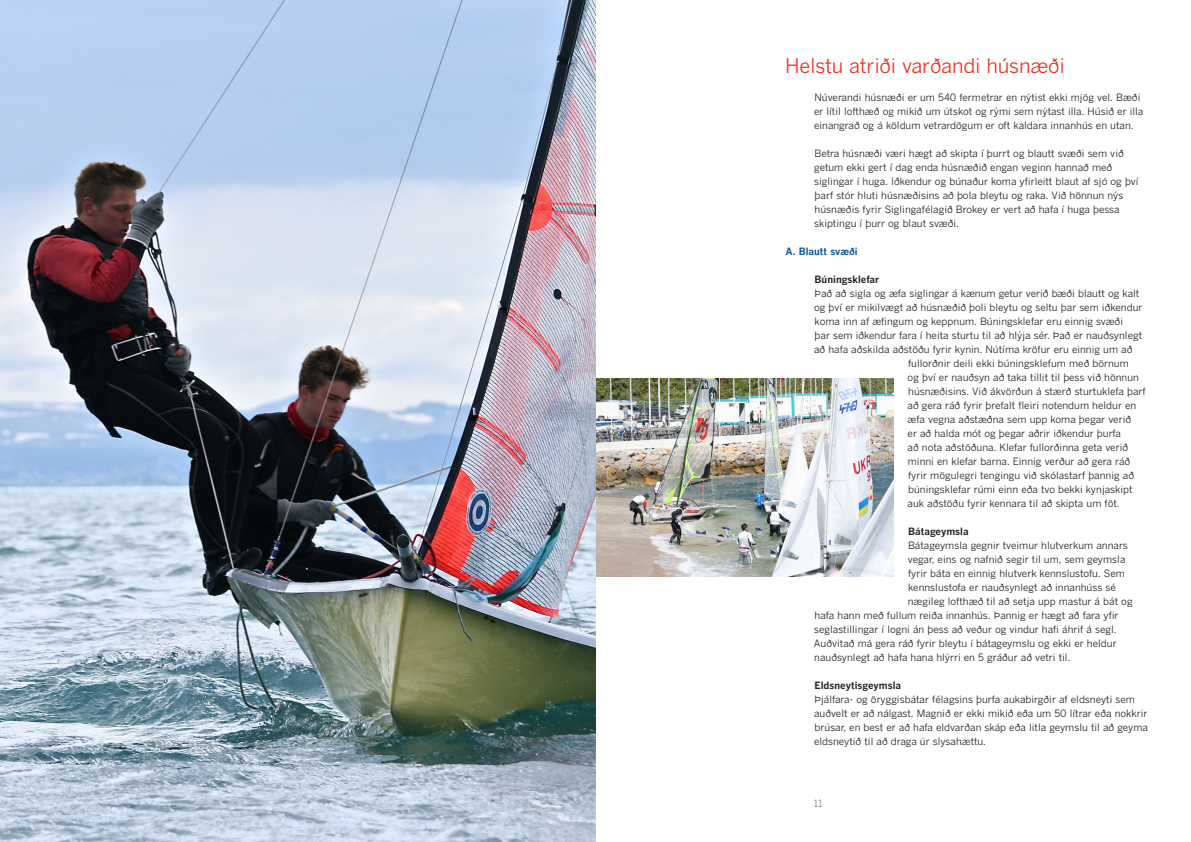
<style>
.page{position:relative;width:1191px;height:842px;background:#fff}
.page>*{position:absolute;margin:0;border:0;box-sizing:border-box;transform-origin:0 0}
.Kaflaheiti_Level_1{font:20px "Benton Gothic";letter-spacing:-.01em;color:#ef3122}
.Meginmál{font:10px/14px "Benton Gothic";color:#231f20}
.Kaflaheiti_Level_3{font:700 10px "Benton Gothic";color:#231f20}
.Kaflaheiti_Level_2{font:700 10px "Benton Gothic";color:#01529b}
.t1{font:10px "Benton Gothic";color:#808285}
</style>
<div class="page">
<img style="left:595px;top:378px;width:298px;height:199px">
<img style="left:0;top:0;width:595px;height:842px">
<p class="Kaflaheiti_Level_1" style="left:785px;top:53px;width:281px">Helstu atriði varðandi húsnæði</p>
<p class="Meginmál" style="left:814px;top:90px;width:331px">Núverandi húsnæði er um 540 fermetrar en nýtist ekki mjög vel. Bæði er lítil lofthæð og mikið um útskot og rými sem nýtast illa. Húsið er illa einangrað og á köldum vetrardögum er oft kaldara innanhús en utan.</p>
<p class="Meginmál" style="left:814px;top:146px;width:326px">Betra húsnæði væri hægt að skipta í þurrt og blautt svæði sem við getum ekki gert í dag enda húsnæðið engan veginn hannað með siglingar í huga. Iðkendur og búnaður koma yfirleitt blaut af sjó og því þarf stór hluti húsnæðisins að þola bleytu og raka. Við hönnun nýs húsnæðis fyrir Siglingafélagið Brokey er vert að hafa í huga þessa skiptingu í þurr og blaut svæði.</p>
<p class="Kaflaheiti_Level_2" style="left:785px;top:245px;width:74px">A. Blautt svæði</p>
<p class="Kaflaheiti_Level_3" style="left:814px;top:273px;width:66px">Búningsklefar</p>
<p class="Meginmál" style="left:814px;top:286px;width:326px">Það að sigla og æfa siglingar á kænum getur verið bæði blautt og kalt</p>
<p class="Meginmál" style="left:814px;top:300px;width:330px">og því er mikilvægt að húsnæðið þoli bleytu og seltu þar sem iðkendur</p>
<p class="Meginmál" style="left:814px;top:314px;width:310px">koma inn af æfingum og keppnum. Búningsklefar eru einnig svæði</p>
<p class="Meginmál" style="left:814px;top:328px;width:329px">þar sem iðkendur fara í heita sturtu til að hlýja sér. Það er nauðsynlegt</p>
<p class="Meginmál" style="left:814px;top:342px;width:320px">að hafa aðskilda aðstöðu fyrir kynin. Nútíma kröfur eru einnig um að</p>
<p class="Meginmál" style="left:908px;top:356px;width:222px">fullorðnir deili ekki búningsklefum með börnum</p>
<p class="Meginmál" style="left:907px;top:370px;width:233px">og því er nauðsyn að taka tillit til þess við hönnun</p>
<p class="Meginmál" style="left:908px;top:384px;width:239px">húsnæðisins. Við ákvörðun á stærð sturtuklefa þarf</p>
<p class="Meginmál" style="left:907px;top:398px;width:230px">að gera ráð fyrir þrefalt fleiri notendum heldur en</p>
<p class="Meginmál" style="left:907px;top:412px;width:225px">æfa vegna aðstæðna sem upp koma þegar verið</p>
<p class="Meginmál" style="left:907px;top:426px;width:215px">er að halda mót og þegar aðrir iðkendur þurfa</p>
<p class="Meginmál" style="left:907px;top:440px;width:222px">að nota aðstöðuna. Klefar fullorðinna geta verið</p>
<p class="Meginmál" style="left:908px;top:454px;width:224px">minni en klefar barna. Einnig verður að gera ráð</p>
<p class="Meginmál" style="left:908px;top:468px;width:227px">fyrir mögulegri tengingu við skólastarf þannig að</p>
<p class="Meginmál" style="left:908px;top:482px;width:226px">búningsklefar rúmi einn eða tvo bekki kynjaskipt</p>
<p class="Meginmál" style="left:907px;top:496px;width:212px">auk aðstöðu fyrir kennara til að skipta um föt.</p>
<p class="Kaflaheiti_Level_3" style="left:908px;top:525px;width:62px">Bátageymsla</p>
<p class="Meginmál" style="left:908px;top:538px;width:221px">Bátageymsla gegnir tveimur hlutverkum annars</p>
<p class="Meginmál" style="left:907px;top:552px;width:219px">vegar, eins og nafnið segir til um, sem geymsla</p>
<p class="Meginmál" style="left:908px;top:566px;width:218px">fyrir báta en einnig hlutverk kennslustofu. Sem</p>
<p class="Meginmál" style="left:908px;top:580px;width:209px">kennslustofa er nauðsynlegt að innanhúss sé</p>
<p class="Meginmál" style="left:908px;top:594px;width:226px">nægileg lofthæð til að setja upp mastur á bát og</p>
<p class="Meginmál" style="left:814px;top:608px;width:305px">hafa hann með fullum reiða innanhús. Þannig er hægt að fara yfir</p>
<p class="Meginmál" style="left:814px;top:622px;width:302px">seglastillingar í logni án þess að veður og vindur hafi áhrif á segl.</p>
<p class="Meginmál" style="left:814px;top:636px;width:304px">Auðvitað má gera ráð fyrir bleytu í bátageymslu og ekki er heldur</p>
<p class="Meginmál" style="left:814px;top:650px;width:256px">nauðsynlegt að hafa hana hlýrri en 5 gráður að vetri til.</p>
<p class="Kaflaheiti_Level_3" style="left:814px;top:679px;width:88px">Eldsneytisgeymsla</p>
<p class="Meginmál" style="left:814px;top:692px;width:335px">Þjálfara- og öryggisbátar félagsins þurfa aukabirgðir af eldsneyti sem auðvelt er að nálgast. Magnið er ekki mikið eða um 50 lítrar eða nokkrir brúsar, en best er að hafa eldvarðan skáp eða litla geymslu til að geyma eldsneytið til að draga úr slysahættu.</p>
<p class="t1" style="left:814px;top:798px;width:10px">11</p>
</div>
